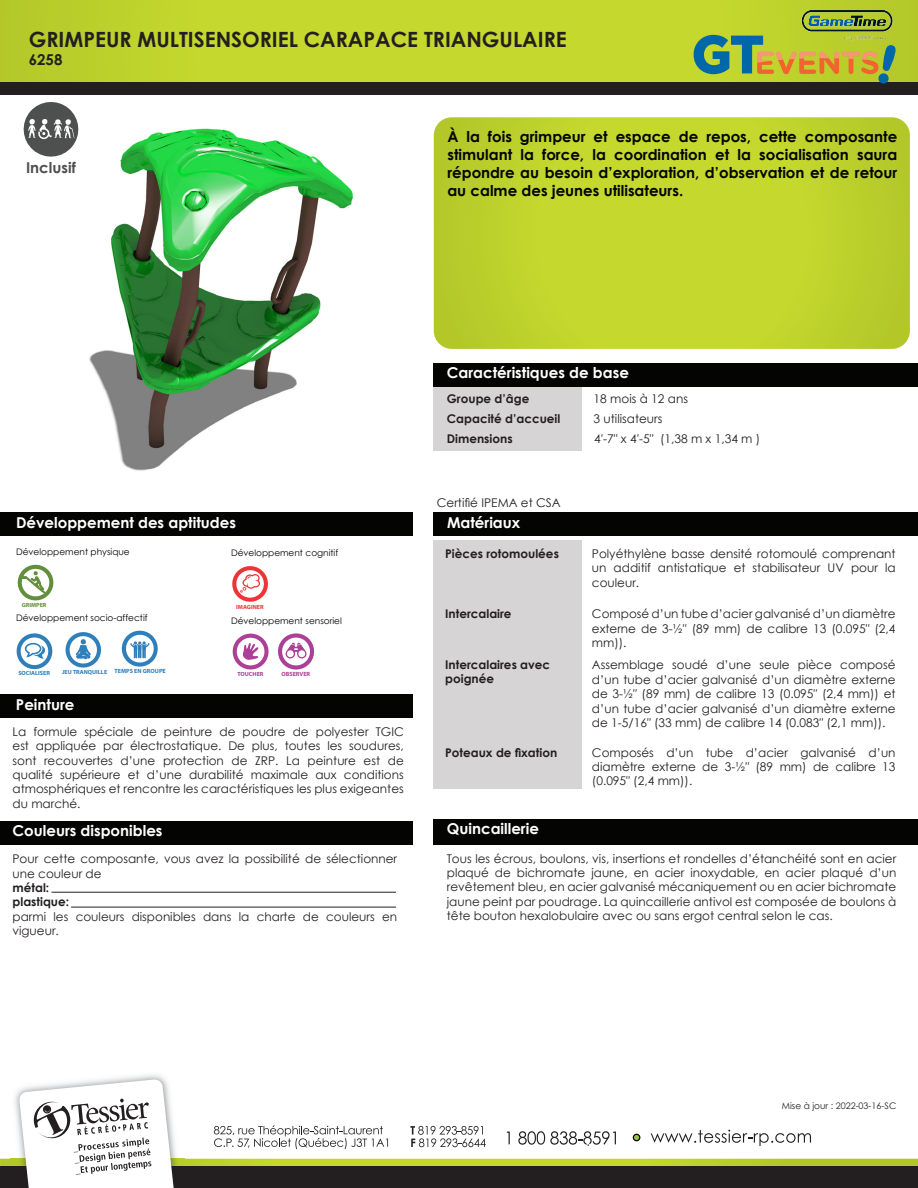
<style>
.page{position:relative;width:918px;height:1188px;background:#fff}
.page>*{position:absolute;margin:0;border:0;box-sizing:border-box;transform-origin:0 0}
.t1{font:700 21px "Century Gothic";color:#231f20}
.t2{font:700 15px/18px "Century Gothic";color:#040503;text-align:justify}
.t3{font:700 15px "Century Gothic";color:#fff}
.t4{font:700 15px "Century Gothic";color:#4e4f4f}
.t5{font:700 15px "Century Gothic";color:#231f20}
.t6{font:12px/14.4px "Century Gothic";color:#231f20;text-align:justify}
.t7{font:700 12px/13.5px "Century Gothic";color:#231f20}
.t8{font:9px "Century Gothic";color:#040503}
.t9{font:9px "Century Gothic";color:#231f20}
.t10{font:700 6.15px "Myriad Pro";color:#ac4097}
.t11{font:700 6px "Myriad Pro";color:#2e7fba}
.t12{font:700 6px "Myriad Pro";color:#ee3436}
.t13{font:700 6px "Myriad Pro";color:#638f3d}
.t14{font:700 6px "Myriad Pro";color:#ac4097}
</style>
<div class="page">
<img style="left:1px;top:1px;width:916px;height:81px">
<svg style="left:434px;top:117px;width:476px;height:232px;background:#bfd32d"></svg>
<div style="left:434px;top:387px;width:148px;height:64px;background:#d6d4d4"></div>
<div style="left:0;top:512px;width:412px;height:24px;background:#040503"></div>
<div style="left:434px;top:363px;width:484px;height:24px;background:#040503"></div>
<div style="left:434px;top:512px;width:484px;height:24px;background:#040503"></div>
<svg style="left:0;top:1079px;width:918px;height:109px"></svg>
<div style="left:0;top:821px;width:412px;height:24px;background:#040503"></div>
<div style="left:0;top:694px;width:412px;height:24px;background:#040503"></div>
<div style="left:0;top:82px;width:918px;height:12px;background:#231f20"></div>
<div style="left:434px;top:541px;width:148px;height:248px;background:#d6d4d4"></div>
<div style="left:434px;top:819px;width:484px;height:25px;background:#040503"></div>
<svg style="left:23px;top:102px;width:56px;height:55px"></svg>
<hr style="left:52px;top:892px;width:344px;height:1px;background:#231f20">
<hr style="left:71px;top:907px;width:325px;height:1px;background:#231f20">
<svg style="left:16px;top:633px;width:37px;height:37px"></svg>
<svg style="left:121px;top:630px;width:37px;height:37px"></svg>
<img style="left:800px;top:9px;width:94px;height:26px">
<svg style="left:694px;top:35px;width:202px;height:49px;background:#9caa46"></svg>
<svg style="left:17px;top:564px;width:37px;height:37px"></svg>
<svg style="left:232px;top:566px;width:36px;height:36px"></svg>
<img style="left:89px;top:128px;width:264px;height:343px">
<svg style="left:65px;top:632px;width:36px;height:36px"></svg>
<svg style="left:232px;top:633px;width:83px;height:37px"></svg>
<p class="t1" style="left:29px;top:24px;width:540px">GRIMPEUR MULTISENSORIEL CARAPACE TRIANGULAIRE</p>
<p class="t5" style="left:29px;top:48px;width:35px">6258</p>
<p class="t4" style="left:26px;top:157px;width:51px">Inclusif</p>
<p class="t2" style="left:447px;top:127px;width:451px">À la fois grimpeur et espace de repos, cette composante stimulant la force, la coordination et la socialisation saura répondre au besoin d’exploration, d’observation et de retour au calme des jeunes utilisateurs.</p>
<p class="t3" style="left:16px;top:511px;width:221px">Développement des aptitudes</p>
<p class="t8" style="left:16px;top:546px;width:115px">Développement physique</p>
<p class="t8" style="left:231px;top:547px;width:109px">Développement cognitif</p>
<p class="t13" style="left:22px;top:601px;width:26px">GRIMPER</p>
<p class="t12" style="left:236px;top:603px;width:29px">IMAGINER</p>
<p class="t8" style="left:16px;top:612px;width:133px">Développement socio-affectif</p>
<p class="t8" style="left:231px;top:614px;width:112px">Développement sensoriel</p>
<p class="t11" style="left:18px;top:670px;width:33px">SOCIALISER</p>
<p class="t11" style="left:115px;top:667px;width:53px">TEMPS EN GROUPE</p>
<p class="t11" style="left:62px;top:668px;width:47px">JEU TRANQUILLE</p>
<p class="t14" style="left:237px;top:670px;width:28px">TOUCHER</p>
<p class="t10" style="left:281px;top:670px;width:30px">OBSERVER</p>
<p class="t3" style="left:16px;top:693px;width:60px">Peinture</p>
<p class="t6" style="left:13px;top:724px;width:393px">La formule spéciale de peinture de poudre de polyester TGIC est appliquée par électrostatique. De plus, toutes les soudures, sont recouvertes d’une protection de ZRP. La peinture est de qualité supérieure et d’une durabilité maximale aux conditions atmosphériques et rencontre les caractéristiques les plus exigeantes du marché.</p>
<p class="t3" style="left:13px;top:819px;width:151px">Couleurs disponibles</p>
<p class="t6" style="left:13px;top:851px;width:386px">Pour cette composante, vous avez la possibilité de sélectionner une couleur de</p>
<p class="t7" style="left:13px;top:880px;width:38px">métal:</p>
<p class="t7" style="left:13px;top:895px;width:58px">plastique:</p>
<p class="t6" style="left:13px;top:909px;width:386px">parmi les couleurs disponibles dans la charte de couleurs en vigueur.</p>
<p class="t3" style="left:447px;top:362px;width:184px">Caractéristiques de base</p>
<p class="t7" style="left:447px;top:391px;width:84px">Groupe d’âge</p>
<p class="t6" style="left:594px;top:391px;width:96px">18 mois à 12 ans</p>
<p class="t7" style="left:447px;top:412px;width:115px">Capacité d’accueil</p>
<p class="t6" style="left:594px;top:412px;width:70px">3 utilisateurs</p>
<p class="t7" style="left:447px;top:432px;width:67px">Dimensions</p>
<p class="t6" style="left:594px;top:432px;width:168px">4′-7″ x 4′-5″ (1,38 m x 1,34 m )</p>
<p class="t6" style="left:437px;top:495px;width:125px">Certifié IPEMA et CSA</p>
<p class="t3" style="left:447px;top:511px;width:75px">Matériaux</p>
<p class="t7" style="left:445px;top:546px;width:115px">Pièces rotomoulées</p>
<p class="t6" style="left:592px;top:546px;width:305px">Polyéthylène basse densité rotomoulé comprenant un additif antistatique et stabilisateur UV pour la couleur.</p>
<p class="t7" style="left:445px;top:607px;width:68px">Intercalaire</p>
<p class="t6" style="left:592px;top:606px;width:305px">Composé d’un tube d’acier galvanisé d’un diamètre externe de 3-½″ (89 mm) de calibre 13 (0.095″ (2,4 mm)).</p>
<p class="t7" style="left:445px;top:658px;width:107px">Intercalaires avec poignée</p>
<p class="t6" style="left:592px;top:658px;width:305px">Assemblage soudé d’une seule pièce composé d’un tube d’acier galvanisé d’un diamètre externe de 3-½″ (89 mm) de calibre 13 (0.095″ (2,4 mm)) et d’un tube d’acier galvanisé d’un diamètre externe de 1-5/16″ (33 mm) de calibre 14 (0.083″ (2,1 mm)).</p>
<p class="t7" style="left:445px;top:745px;width:114px">Poteaux de fixation</p>
<p class="t6" style="left:592px;top:745px;width:305px">Composés d’un tube d’acier galvanisé d’un diamètre externe de 3-½″ (89 mm) de calibre 13 (0.095″ (2,4 mm)).</p>
<p class="t3" style="left:447px;top:818px;width:94px">Quincaillerie</p>
<p class="t6" style="left:447px;top:851px;width:451px">Tous les écrous, boulons, vis, insertions et rondelles d’étanchéité sont en acier plaqué de bichromate jaune, en acier inoxydable, en acier plaqué d’un revêtement bleu, en acier galvanisé mécaniquement ou en acier bichromate jaune peint par poudrage. La quincaillerie antivol est composée de boulons à tête bouton hexalobulaire avec ou sans ergot central selon le cas.</p>
<p class="t9" style="left:782px;top:1100px;width:116px">Mise à jour : 2022-03-16-SC</p>
</div>
